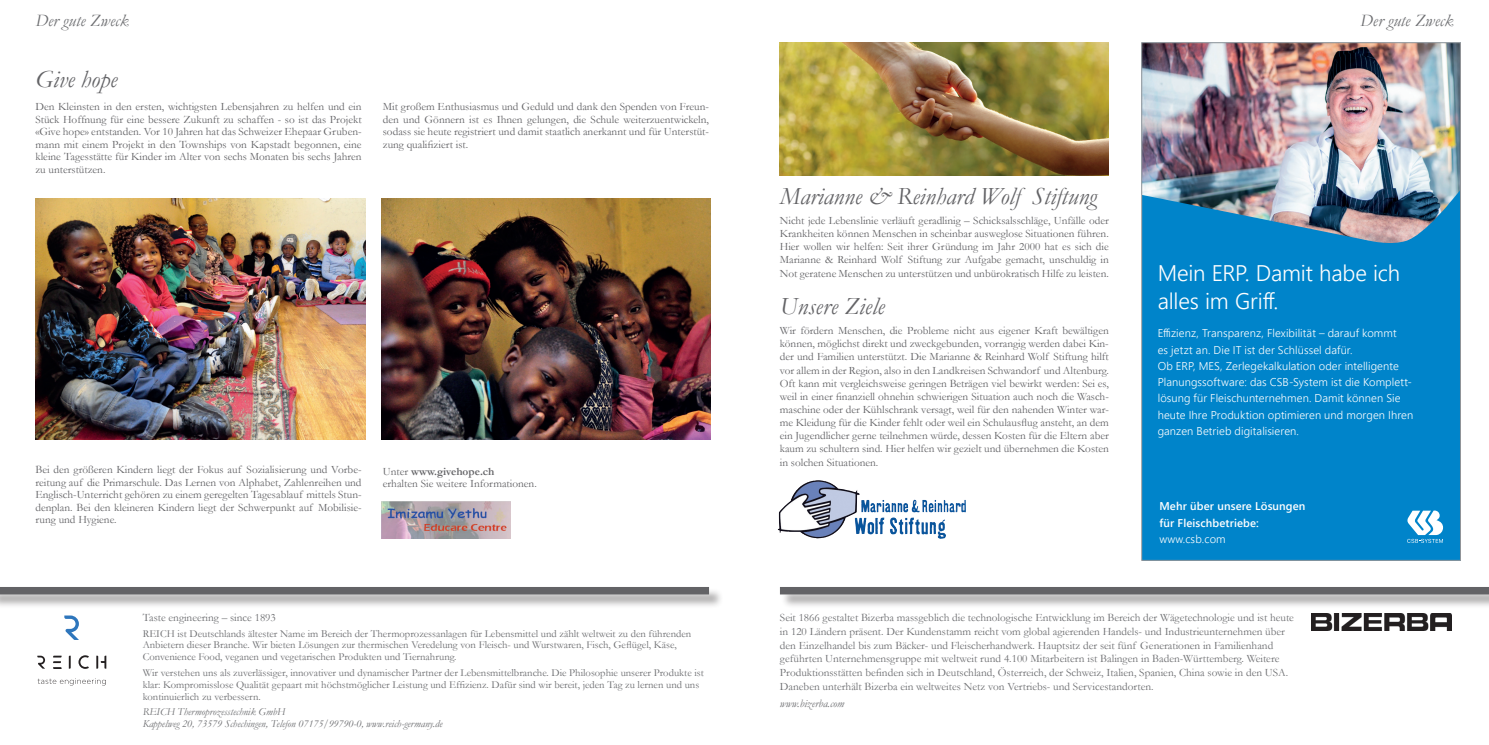
<style>
.page{position:relative;width:1489px;height:745px;background:#fff}
.page>*{position:absolute;margin:0;border:0;box-sizing:border-box;transform-origin:0 0}
.t1{font:italic 24.75px "Garamond";color:#636366}
.t2{font:300 22.5px/28.8px "Segoe UI";letter-spacing:-.01em;color:#fff}
.t3{font:italic 17.5px "Garamond";color:#6c6d70}
.t4{font:11.25px/13.1px "Garamond";color:#636366;text-align:justify}
.t5{font:11.25px/13.8px "Garamond";color:#6c6d70}
.t6{font:300 11.25px/16.2px "Segoe UI";letter-spacing:.01em;color:#fff}
.t7{font:600 11.25px/16.2px "Segoe UI";letter-spacing:.01em;color:#fff}
.t8{font:italic 11.25px "Garamond";color:#6c6d70}
.t9{font:10.62px/11.9px "Garamond";color:#6c6d70}
.t10{font:italic 10.62px/11.9px "Garamond";color:#6c6d70}
.s1{font-weight:700}
</style>
<div class="page">
<img style="left:1311px;top:613px;width:140px;height:16px">
<div style="left:0;top:587px;width:723px;height:21px;background:#231f20;opacity:.4"></div>
<div style="left:0;top:586px;width:709px;height:8px;background:#636366"></div>
<div style="left:780px;top:587px;width:708px;height:21px;background:#231f20;opacity:.4"></div>
<div style="left:780px;top:586px;width:708px;height:8px;background:#636366"></div>
<img style="left:381px;top:198px;width:329px;height:241px">
<div style="left:1141px;top:43px;width:319px;height:517px;background:#0084ca"></div>
<svg style="left:1407px;top:510px;width:35px;height:32px"></svg>
<img style="left:1143px;top:45px;width:315px;height:198px">
<div style="left:1141px;top:43px;width:319px;height:517px;border:1px solid #939598"></div>
<img style="left:779px;top:43px;width:329px;height:132px">
<img style="left:777px;top:480px;width:78px;height:58px">
<img style="left:381px;top:501px;width:129px;height:36px">
<img style="left:35px;top:198px;width:330px;height:241px">
<svg style="left:37px;top:655px;width:8px;height:13px"></svg>
<svg style="left:53px;top:655px;width:9px;height:13px"></svg>
<svg style="left:69px;top:655px;width:2px;height:13px"></svg>
<svg style="left:78px;top:655px;width:11px;height:13px"></svg>
<svg style="left:96px;top:655px;width:10px;height:13px"></svg>
<svg style="left:64px;top:615px;width:15px;height:24px"></svg>
<svg style="left:38px;top:678px;width:68px;height:7px"></svg>
<h3 class="t3" style="left:35px;top:8px;width:95px">Der gute Zweck</h3>
<h3 class="t3" style="left:1359px;top:8px;width:95px">Der gute Zweck</h3>
<h1 class="t1" style="left:35px;top:63px;width:83px">Give hope</h1>
<p class="t4" style="left:35px;top:100px;width:327px;line-height:12.5px">Den Kleinsten in den ersten, wichtigsten Lebensjahren zu helfen und ein Stück Hoffnung für eine bessere Zukunft zu schaffen - so ist das Projekt «Give hope» entstanden. Vor 10 Jahren hat das Schweizer Ehepaar Gruben&shy;mann mit einem Projekt in den Townships von Kapstadt begonnen, eine kleine Tagesstätte für Kinder im Alter von sechs Monaten bis sechs Jahren zu unterstützen.</p>
<p class="t4" style="left:383px;top:100px;width:327px;line-height:12.5px">Mit großem Enthusiasmus und Geduld und dank den Spenden von Freun&shy;den und Gönnern ist es Ihnen gelungen, die Schule weiterzuentwickeln, sodass sie heute registriert und damit staatlich anerkannt und für Unterstüt&shy;zung qualifiziert ist.</p>
<p class="t4" style="left:35px;top:463px;width:327px;line-height:12.5px">Bei den größeren Kindern liegt der Fokus auf Sozialisierung und Vorbe&shy;reitung auf die Primarschule. Das Lernen von Alphabet, Zahlenreihen und Englisch-Unterricht gehören zu einem geregelten Tagesablauf mittels Stun&shy;denplan. Bei den kleineren Kindern liegt der Schwerpunkt auf Mobilisie&shy;rung und Hygiene.</p>
<p class="t4" style="left:383px;top:464px;width:155px;line-height:12.5px">Unter <span class="s1">www.givehope.ch<br></span>erhalten Sie weitere Informationen.</p>
<p class="t5" style="left:143px;top:610px;width:135px">Taste engineering – since 1893</p>
<p class="t9" style="left:143px;top:626px;width:550px">REICH ist Deutschlands ältester Name im Bereich der Thermoprozessanlagen für Lebensmittel und zählt weltweit zu den führenden<br>Anbietern dieser Branche. Wir bieten Lösungen zur thermischen Veredelung von Fleisch- und Wurstwaren, Fisch, Geflügel, Käse,<br>Convenience Food, veganen und vegetarischen Produkten und Tiernahrung.</p>
<p class="t9" style="left:143px;top:665px;width:562px">Wir verstehen uns als zuverlässiger, innovativer und dynamischer Partner der Lebensmittelbranche. Die Philosophie unserer Produkte ist klar: Kompromisslose Qualität gepaart mit höchstmöglicher Leistung und Effizienz. Dafür sind wir bereit, jeden Tag zu lernen und uns kontinuierlich zu verbessern.</p>
<p class="t10" style="left:143px;top:705px;width:301px">REICH Thermoprozesstechnik GmbH<br>Kappelweg 20, 73579 Schechingen, Telefon 07175/99790-0, www.reich-germany.de</p>
<h1 class="t1" style="left:779px;top:179px;width:319px">Marianne &amp; Reinhard Wolf Stiftung</h1>
<p class="t4" style="left:779px;top:213px;width:330px">Nicht jede Lebenslinie verläuft geradlinig – Schicksalsschläge, Unfälle oder Krankheiten können Menschen in scheinbar ausweglose Situationen führen.<br>Hier wollen wir helfen: Seit ihrer Gründung im Jahr 2000 hat es sich die Marianne &amp; Reinhard Wolf Stiftung zur Aufgabe gemacht, unschuldig in Not geratene Menschen zu unterstützen und unbürokratisch Hilfe zu leisten.</p>
<h1 class="t1" style="left:779px;top:289px;width:106px">Unsere Ziele</h1>
<p class="t4" style="left:779px;top:323px;width:330px">Wir fördern Menschen, die Probleme nicht aus eigener Kraft bewältigen können, möglichst direkt und zweckgebunden, vorrangig werden dabei Kin&shy;der und Familien unterstützt. Die Marianne &amp; Reinhard Wolf Stiftung hilft vor allem in der Region, also in den Landkreisen Schwandorf und Altenburg.<br>Oft kann mit vergleichsweise geringen Beträgen viel bewirkt werden: Sei es, weil in einer finanziell ohnehin schwierigen Situation auch noch die Wasch&shy;maschine oder der Kühlschrank versagt, weil für den nahenden Winter war&shy;me Kleidung für die Kinder fehlt oder weil ein Schulausflug ansteht, an dem ein Jugendlicher gerne teilnehmen würde, dessen Kosten für die Eltern aber kaum zu schultern sind. Hier helfen wir gezielt und übernehmen die Kosten in solchen Situationen.</p>
<h2 class="t2" style="left:1157px;top:256px;width:244px">Mein ERP. Damit habe ich alles im Griff.</h2>
<p class="t6" style="left:1157px;top:324px;width:257px">Effizienz, Transparenz, Flexibilität – darauf kommt<br>es jetzt an. Die IT ist der Schlüssel dafür.<br>Ob ERP, MES, Zerlegekalkulation oder intelligente Planungssoftware: das CSB-System ist die Komplett&shy;lösung für Fleischunternehmen. Damit können Sie heute Ihre Produktion optimieren und morgen Ihren ganzen Betrieb digitalisieren.</p>
<p class="t7" style="left:1159px;top:497px;width:148px">Mehr über unsere Lösungen für Fleischbetriebe:</p>
<p class="t6" style="left:1159px;top:529px;width:68px">www.csb.com</p>
<p class="t5" style="left:780px;top:610px;width:515px">Seit 1866 gestaltet Bizerba massgeblich die technologische Entwicklung im Bereich der Wägetechnologie und ist heute in 120 Ländern präsent. Der Kundenstamm reicht vom global agierenden Handels- und Industrieunternehmen über den Einzelhandel bis zum Bäcker- und Fleischerhandwerk. Hauptsitz der seit fünf Generationen in Familienhand geführten Unternehmensgruppe mit weltweit rund 4.100 Mitarbeitern ist Balingen in Baden-Württemberg. Weitere Produktionsstätten befinden sich in Deutschland, Österreich, der Schweiz, Italien, Spanien, China sowie in den USA.<br>Daneben unterhält Bizerba ein weltweites Netz von Vertriebs- und Servicestandorten.</p>
<p class="t8" style="left:780px;top:695px;width:66px">www.bizerba.com</p>
</div>
